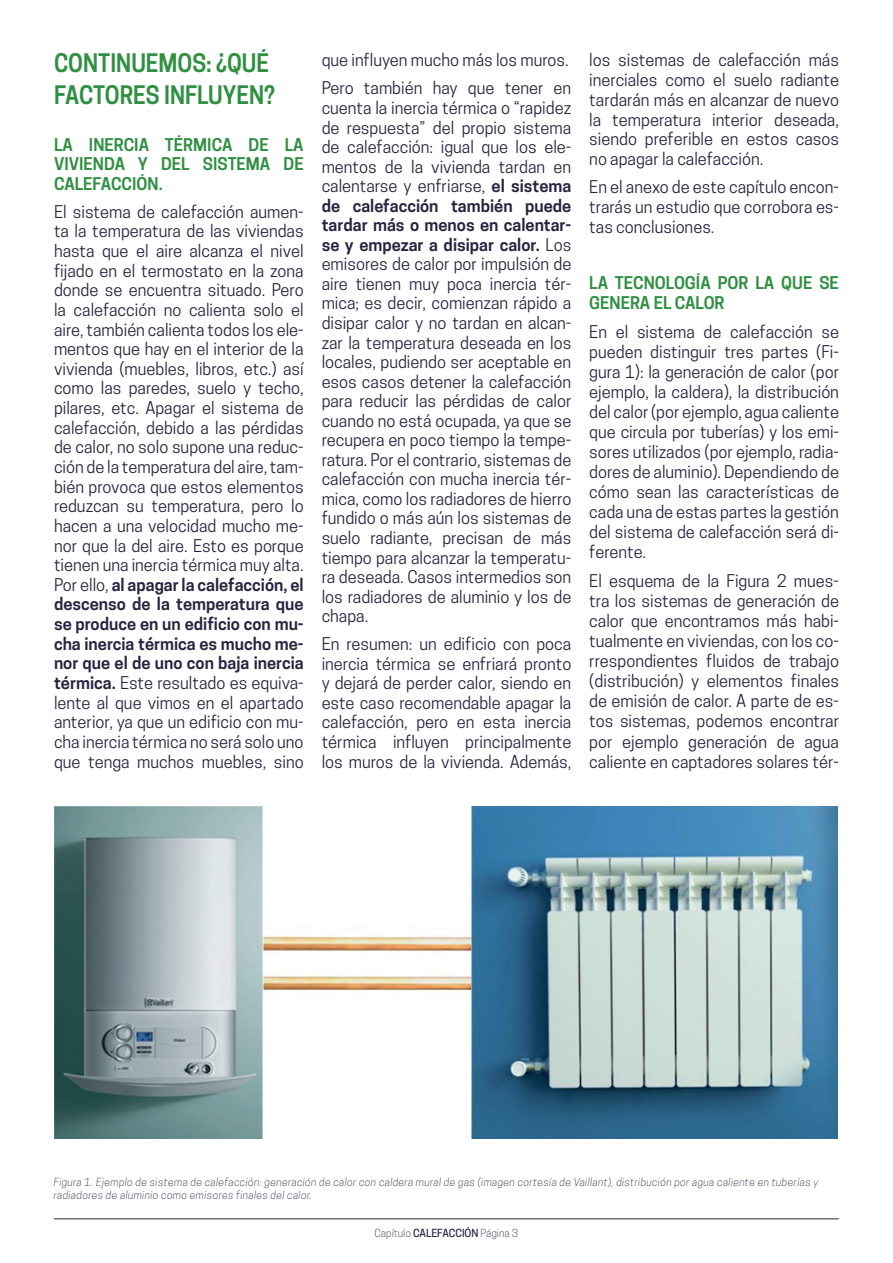
<style>
.page{position:relative;width:893px;height:1263px;background:#fff}
.page>*{position:absolute;margin:0;border:0;box-sizing:border-box;transform-origin:0 0}
.TÍTULOS_VERDES_16_PT{font:600 24px/31.7px "Cooper Hewitt";color:#309042;scale:.93 1}
.PARRAFO_TEXTO_11{font:16.5px/19.5px "Cooper Hewitt";color:#262541;text-align:justify}
.PARRAFO_TEXTO_11-2{font:600 16.5px/19.4px "Cooper Hewitt";color:#309042;text-align:justify}
.anotaciones{font:italic 300 10.5px/13.5px "Cooper Hewitt";letter-spacing:.03em;color:#262541}
.t1{font:300 10.5px "Cooper Hewitt";color:#262541}
.s1{font-weight:600}
.s2{font-weight:500}
</style>
<div class="page">
<hr style="left:54px;top:1218px;width:785px;height:1px;background:#262541">
<img style="left:54px;top:807px;width:783px;height:331px">
<p class="TÍTULOS_VERDES_16_PT" style="left:54px;top:47px;width:239px">CONTINUEMOS: ¿QUÉ<br>FACTORES INFLUYEN?</p>
<p class="PARRAFO_TEXTO_11-2" style="left:54px;top:135px;width:251px">LA INERCIA TÉRMICA DE LA VIVIENDA Y DEL SISTEMA DE CALEFACCIÓN.</p>
<p class="PARRAFO_TEXTO_11" style="left:54px;top:202px;width:251px">El sistema de calefacción aumen&shy;ta la temperatura de las viviendas hasta que el aire alcanza el nivel fijado en el termostato en la zona donde se encuentra situado. Pero la calefacción no calienta solo el aire, también calienta todos los ele&shy;mentos que hay en el interior de la vivienda (muebles, libros, etc.) así como las paredes, suelo y techo, pilares, etc. Apagar el sistema de calefacción, debido a las pérdidas de calor, no solo supone una reduc&shy;ción de la temperatura del aire, tam&shy;bién provoca que estos elementos reduzcan su temperatura, pero lo hacen a una velocidad mucho me&shy;nor que la del aire. Esto es porque tienen una inercia térmica muy alta.<br>Por ello, <span class="s1">al apagar la calefacción, el descenso de la temperatura que se produce en un edificio con mu&shy;cha inercia térmica es mucho me&shy;nor que el de uno con baja inercia térmica.</span> Este resultado es equiva&shy;lente al que vimos en el apartado anterior, ya que un edificio con mu&shy;cha inercia térmica no será solo uno que tenga muchos muebles, sino</p>
<p class="PARRAFO_TEXTO_11" style="left:322px;top:50px;width:249px">que influyen mucho más los muros.</p>
<p class="PARRAFO_TEXTO_11" style="left:322px;top:79px;width:251px">Pero también hay que tener en cuenta la inercia térmica o “rapidez de respuesta” del propio sistema de calefacción: igual que los ele&shy;mentos de la vivienda tardan en calentarse y enfriarse, <span class="s1">el sistema de calefacción también puede tardar más o menos en calentar&shy;se y empezar a disipar calor.</span> Los emisores de calor por impulsión de aire tienen muy poca inercia tér&shy;mica; es decir, comienzan rápido a disipar calor y no tardan en alcan&shy;zar la temperatura deseada en los locales, pudiendo ser aceptable en esos casos detener la calefacción para reducir las pérdidas de calor cuando no está ocupada, ya que se recupera en poco tiempo la tempe&shy;ratura. Por el contrario, sistemas de calefacción con mucha inercia tér&shy;mica, como los radiadores de hierro fundido o más aún los sistemas de suelo radiante, precisan de más tiempo para alcanzar la temperatu&shy;ra deseada. Casos intermedios son los radiadores de aluminio y los de chapa.</p>
<p class="PARRAFO_TEXTO_11" style="left:322px;top:634px;width:251px">En resumen: un edificio con poca inercia térmica se enfriará pronto y dejará de perder calor, siendo en este caso recomendable apagar la calefacción, pero en esta inercia térmica influyen principalmente los muros de la vivienda. Además,</p>
<p class="PARRAFO_TEXTO_11" style="left:589px;top:50px;width:251px">los sistemas de calefacción más inerciales como el suelo radiante tardarán más en alcanzar de nuevo la temperatura interior deseada, siendo preferible en estos casos no apagar la calefacción.</p>
<p class="PARRAFO_TEXTO_11" style="left:589px;top:177px;width:251px">En el anexo de este capítulo encon&shy;trarás un estudio que corrobora es&shy;tas conclusiones.</p>
<p class="PARRAFO_TEXTO_11-2" style="left:589px;top:273px;width:251px;line-height:19.8px">LA TECNOLOGÍA POR LA QUE SE<br>GENERA EL CALOR</p>
<p class="PARRAFO_TEXTO_11" style="left:589px;top:322px;width:251px;line-height:20.1px">En el sistema de calefacción se pueden distinguir tres partes (Fi&shy;gura 1): la generación de calor (por ejemplo, la caldera), la distribución del calor (por ejemplo, agua caliente que circula por tuberías) y los emi&shy;sores utilizados (por ejemplo, radia&shy;dores de aluminio). Dependiendo de cómo sean las características de cada una de estas partes la gestión del sistema de calefacción será di&shy;ferente.</p>
<p class="PARRAFO_TEXTO_11" style="left:589px;top:571px;width:251px;line-height:20.1px">El esquema de la Figura 2 mues&shy;tra los sistemas de generación de calor que encontramos más habi&shy;tualmente en viviendas, con los co&shy;rrespondientes fluidos de trabajo (distribución) y elementos finales de emisión de calor. A parte de es&shy;tos sistemas, podemos encontrar por ejemplo generación de agua caliente en captadores solares tér-</p>
<p class="anotaciones" style="left:54px;top:1175px;width:766px">Figura 1. Ejemplo de sistema de calefacción: generación de calor con caldera mural de gas (imagen cortesía de Vaillant), distribución por agua caliente en tuberías y radiadores de aluminio como emisores finales del calor.</p>
<p class="t1" style="left:375px;top:1227px;width:145px">Capítulo <span class="s2">CALEFACCIÓN</span> Página 3</p>
</div>
